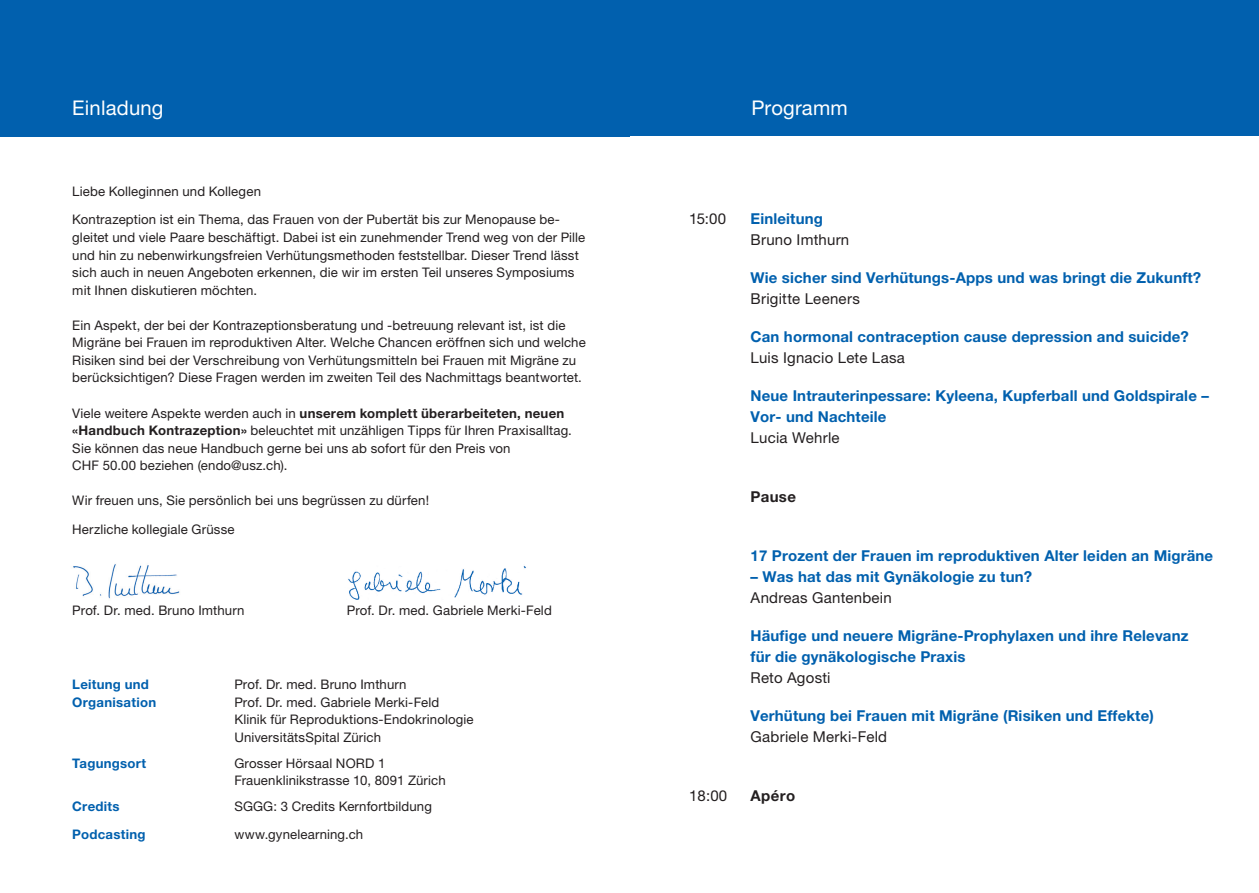
<style>
.page{position:relative;width:1259px;height:893px;background:#fff}
.page>*{position:absolute;margin:0;border:0;box-sizing:border-box;transform-origin:0 0}
.t1{font:20.25px "Helvetica Neue LT Std";letter-spacing:.01em;color:#fff}
.t2{font:700 15px/21px "Helvetica Neue LT Std";letter-spacing:.01em;color:#0160ae}
.t3{font:15px "Helvetica Neue LT Std";letter-spacing:.015em;color:#231f20}
.t4{font:700 15px "Helvetica Neue LT Std";letter-spacing:.025em;color:#231f20}
.t5{font:13.2px/17.5px "Helvetica Neue LT Std";letter-spacing:.01em;color:#231f20}
.t6{font:700 13.2px "Helvetica Neue LT Std";letter-spacing:.02em;color:#0160ae}
.s1{font-weight:700}
</style>
<div class="page">
<div style="left:629px;top:0;width:630px;height:136px;background:#0160ae"></div>
<div style="left:0;top:0;width:629px;height:136px;background:#0160ae"></div>
<img style="left:73px;top:564px;width:107px;height:35px">
<img style="left:348px;top:565px;width:178px;height:35px">
<h1 class="t1" style="left:72px;top:96px;width:93px">Einladung</h1>
<h1 class="t1" style="left:751px;top:96px;width:98px">Programm</h1>
<p class="t5" style="left:72px;top:176px;width:489px;line-height:28.8px">Liebe Kolleginnen und Kollegen<br>Kontrazeption ist ein Thema, das Frauen von der Pubertät bis zur Menopause be-</p>
<p class="t5" style="left:72px;top:228px;width:514px">gleitet und viele Paare beschäftigt. Dabei ist ein zunehmender Trend weg von der Pille und hin zu nebenwirkungsfreien Verhütungsmethoden feststellbar. Dieser Trend lässt sich auch in neuen Angeboten erkennen, die wir im ersten Teil unseres Symposiums mit Ihnen diskutieren möchten.</p>
<p class="t5" style="left:72px;top:316px;width:515px">Ein Aspekt, der bei der Kontrazeptionsberatung und -betreuung relevant ist, ist die Migräne bei Frauen im reproduktiven Alter. Welche Chancen eröffnen sich und welche Risiken sind bei der Verschreibung von Verhütungsmitteln bei Frauen mit Migräne zu berücksichtigen? Diese Fragen werden im zweiten Teil des Nachmittags beantwortet.</p>
<p class="t5" style="left:72px;top:404px;width:501px">Viele weitere Aspekte werden auch in <span class="s1">unserem komplett überarbeiteten, neuen «Handbuch Kontrazeption»</span> beleuchtet mit unzähligen Tipps für Ihren Praxisalltag.<br>Sie können das neue Handbuch gerne bei uns ab sofort für den Preis von<br>CHF 50.00 beziehen (endo@usz.ch).</p>
<p class="t5" style="left:72px;top:486px;width:358px;line-height:28.8px">Wir freuen uns, Sie persönlich bei uns begrüssen zu dürfen!<br>Herzliche kollegiale Grüsse</p>
<p class="t5" style="left:72px;top:602px;width:174px">Prof. Dr. med. Bruno Imthurn</p>
<p class="t5" style="left:347px;top:602px;width:206px">Prof. Dr. med. Gabriele Merki-Feld</p>
<p class="t6" style="left:72px;top:676px;width:78px">Leitung und</p>
<p class="t5" style="left:234px;top:675px;width:174px">Prof. Dr. med. Bruno Imthurn</p>
<p class="t6" style="left:72px;top:694px;width:85px">Organisation</p>
<p class="t5" style="left:234px;top:693px;width:241px">Prof. Dr. med. Gabriele Merki-Feld<br>Klinik für Reproduktions-Endokrinologie<br>UniversitätsSpital Zürich</p>
<p class="t6" style="left:72px;top:755px;width:75px">Tagungsort</p>
<p class="t5" style="left:234px;top:754px;width:213px">Grosser Hörsaal NORD 1<br>Frauenklinikstrasse 10, 8091 Zürich</p>
<p class="t6" style="left:72px;top:798px;width:49px">Credits</p>
<p class="t5" style="left:234px;top:798px;width:199px">SGGG: 3 Credits Kernfortbildung</p>
<p class="t6" style="left:72px;top:826px;width:75px">Podcasting</p>
<p class="t5" style="left:234px;top:825px;width:130px">www.gynelearning.ch</p>
<p class="t3" style="left:689px;top:210px;width:38px">15:00</p>
<p class="t2" style="left:750px;top:208px;width:74px">Einleitung</p>
<p class="t3" style="left:750px;top:231px;width:100px">Bruno Imthurn</p>
<p class="t2" style="left:750px;top:267px;width:452px">Wie sicher sind Verhütungs-Apps und was bringt die Zukunft?</p>
<p class="t3" style="left:750px;top:290px;width:111px">Brigitte Leeners</p>
<p class="t2" style="left:750px;top:326px;width:440px">Can hormonal contraception cause depression and suicide?</p>
<p class="t3" style="left:750px;top:349px;width:156px">Luis Ignacio Lete Lasa</p>
<p class="t2" style="left:750px;top:385px;width:460px">Neue Intrauterinpessare: Kyleena, Kupferball und Goldspirale –<br>Vor- und Nachteile</p>
<p class="t3" style="left:750px;top:429px;width:91px">Lucia Wehrle</p>
<p class="t4" style="left:750px;top:488px;width:47px">Pause</p>
<p class="t2" style="left:750px;top:545px;width:464px">17 Prozent der Frauen im reproduktiven Alter leiden an Migräne</p>
<p class="t2" style="left:750px;top:566px;width:283px">– Was hat das mit Gynäkologie zu tun?</p>
<p class="t3" style="left:750px;top:589px;width:143px">Andreas Gantenbein</p>
<p class="t2" style="left:750px;top:625px;width:439px">Häufige und neuere Migräne-Prophylaxen und ihre Relevanz für die gynäkologische Praxis</p>
<p class="t3" style="left:750px;top:669px;width:82px">Reto Agosti</p>
<p class="t2" style="left:750px;top:705px;width:405px">Verhütung bei Frauen mit Migräne (Risiken und Effekte)</p>
<p class="t3" style="left:750px;top:728px;width:138px">Gabriele Merki-Feld</p>
<p class="t3" style="left:689px;top:787px;width:40px">18:00</p>
<p class="t4" style="left:750px;top:787px;width:46px">Apéro</p>
</div>
